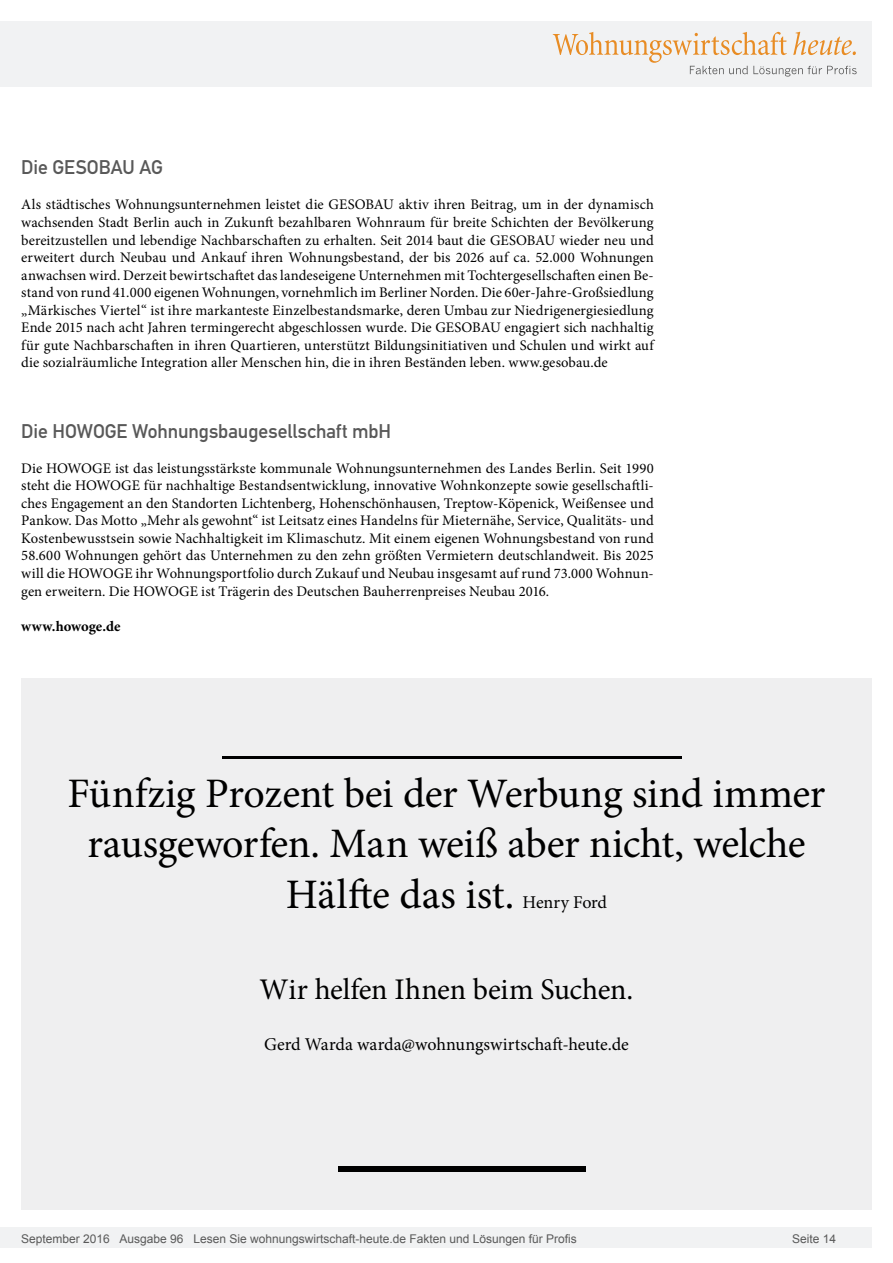
<style>
.page{position:relative;width:893px;height:1263px;background:#fff}
.page>*{position:absolute;margin:0;border:0;box-sizing:border-box;transform-origin:0 0}
.Anlesetext{font:42px "Minion Pro";letter-spacing:-.01em;color:#000}
.Anlesetext-2{font:30px "Minion Pro";letter-spacing:-.01em;color:#000}
.Überschrift_Grau{font:19.5px "DIN Mittelschrift";letter-spacing:-.005em;color:#595959}
.Anlesetext-3{font:18px "Minion Pro";letter-spacing:-.005em;color:#000}
.Fließtext_erste_Zeil{font:14.7px/17.5px "Minion Pro";letter-spacing:.005em;color:#000;text-align:justify}
.AUTOR{font:700 14.7px "Minion Pro";color:#000}
.t1{font:12px "Arial";color:#595959}
</style>
<div class="page">
<div style="left:0;top:1227px;width:872px;height:20px;background:#f1f2f3"></div>
<div style="left:0;top:21px;width:872px;height:66px;background:#f1f2f3"></div>
<svg style="left:553px;top:32px;width:304px;height:45px"></svg>
<div style="left:21px;top:678px;width:851px;height:532px;background:#efeff0"></div>
<hr style="left:223px;top:756px;width:459px;height:3px;background:#000">
<div style="left:338px;top:1166px;width:248px;height:5px;background:#000"></div>
<p class="Überschrift_Grau" style="left:21px;top:156px;width:143px">Die GESOBAU AG</p>
<p class="Fließtext_erste_Zeil" style="left:21px;top:196px;width:634px">Als städtisches Wohnungsunternehmen leistet die GESOBAU aktiv ihren Beitrag, um in der dynamisch wachsenden Stadt Berlin auch in Zukunft bezahlbaren Wohnraum für breite Schichten der Bevölkerung bereitzustellen und lebendige Nachbarschaften zu erhalten. Seit 2014 baut die GESOBAU wieder neu und erweitert durch Neubau und Ankauf ihren Wohnungsbestand, der bis 2026 auf ca. 52.000 Wohnungen anwachsen wird. Derzeit bewirtschaftet das landeseigene Unternehmen mit Tochtergesellschaften einen Be&shy;stand von rund 41.000 eigenen Wohnungen, vornehmlich im Berliner Norden. Die 60er-Jahre-Großsiedlung „Märkisches Viertel“ ist ihre markanteste Einzelbestandsmarke, deren Umbau zur Niedrigenergiesiedlung Ende 2015 nach acht Jahren termingerecht abgeschlossen wurde. Die GESOBAU engagiert sich nachhaltig für gute Nachbarschaften in ihren Quartieren, unterstützt Bildungsinitiativen und Schulen und wirkt auf die sozialräumliche Integration aller Menschen hin, die in ihren Beständen leben. www.gesobau.de</p>
<p class="Überschrift_Grau" style="left:21px;top:419px;width:371px">Die HOWOGE Wohnungsbaugesellschaft mbH</p>
<p class="Fließtext_erste_Zeil" style="left:21px;top:459px;width:634px">Die HOWOGE ist das leistungsstärkste kommunale Wohnungsunternehmen des Landes Berlin. Seit 1990 steht die HOWOGE für nachhaltige Bestandsentwicklung, innovative Wohnkonzepte sowie gesellschaftli&shy;ches Engagement an den Standorten Lichtenberg, Hohenschönhausen, Treptow-Köpenick, Weißensee und Pankow. Das Motto „Mehr als gewohnt“ ist Leitsatz eines Handelns für Mieternähe, Service, Qualitäts- und Kostenbewusstsein sowie Nachhaltigkeit im Klimaschutz. Mit einem eigenen Wohnungsbestand von rund 58.600 Wohnungen gehört das Unternehmen zu den zehn größten Vermietern deutschlandweit. Bis 2025 will die HOWOGE ihr Wohnungsportfolio durch Zukauf und Neubau insgesamt auf rund 73.000 Wohnun&shy;gen erweitern. Die HOWOGE ist Trägerin des Deutschen Bauherrenpreises Neubau 2016.</p>
<p class="AUTOR" style="left:21px;top:616px;width:101px">www.howoge.de</p>
<p class="Anlesetext" style="left:67px;top:765px;width:759px">Fünfzig Prozent bei der Werbung sind immer</p>
<p class="Anlesetext" style="left:87px;top:815px;width:720px">rausgeworfen. Man weiß aber nicht, welche</p>
<p class="Anlesetext" style="left:286px;top:866px;width:230px">Hälfte das ist.</p>
<p class="Anlesetext-3" style="left:523px;top:890px;width:86px">Henry Ford</p>
<p class="Anlesetext-2" style="left:260px;top:970px;width:375px">Wir helfen Ihnen beim Suchen.</p>
<p class="Anlesetext-3" style="left:264px;top:1032px;width:366px">Gerd Warda warda@wohnungswirtschaft-heute.de</p>
<p class="t1" style="left:21px;top:1230px;width:557px">September 2016 Ausgabe 96 Lesen Sie wohnungswirtschaft-heute.de Fakten und Lösungen für Profis</p>
<p class="t1" style="left:792px;top:1231px;width:46px">Seite 14</p>
</div>
